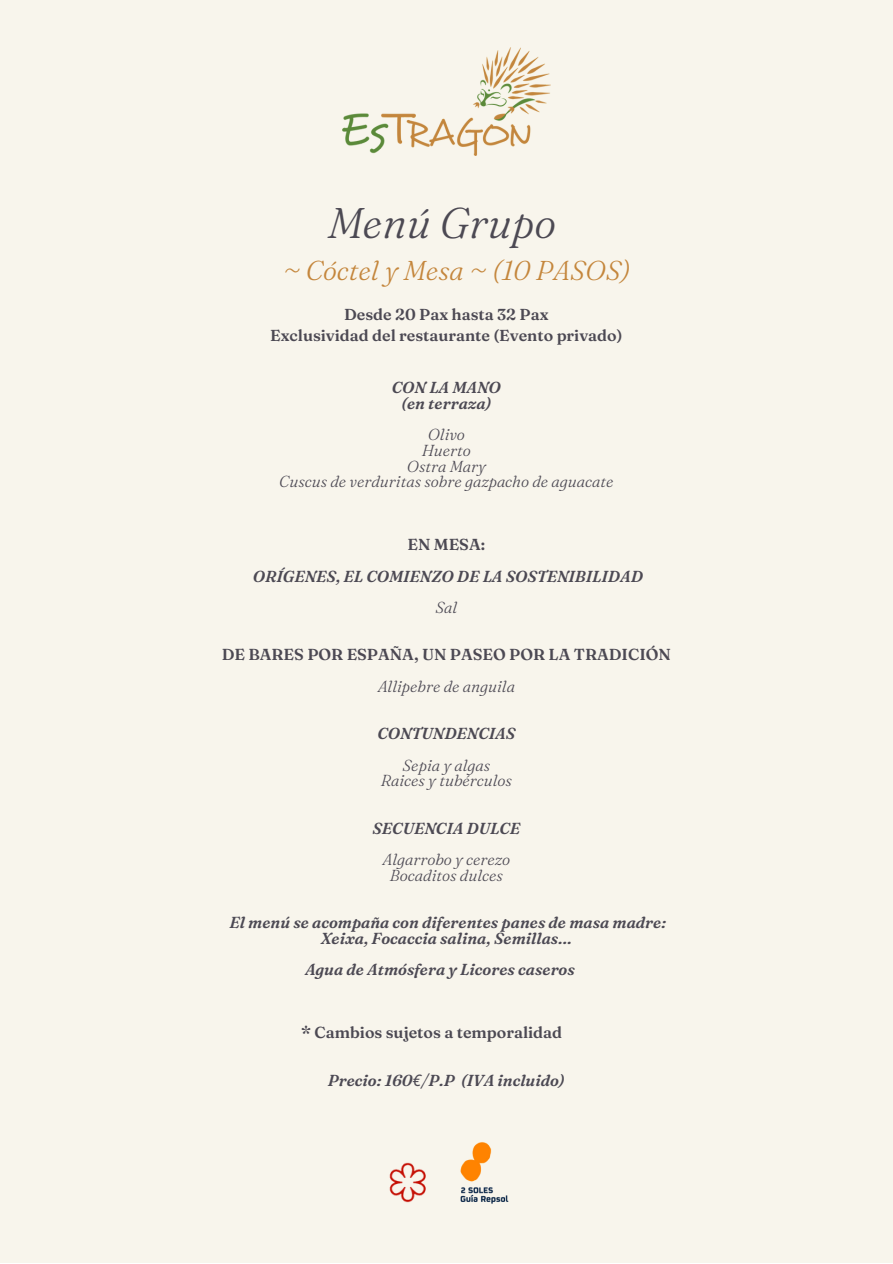
<style>
.page{position:relative;width:893px;height:1264px;background:#fff}
.page>*{position:absolute;margin:0;border:0;box-sizing:border-box;transform-origin:0 0}
.t1{font:italic 300 42.75px "Fraunces 9 pt";color:#4c4953}
.t2{font:italic 300 27.3px "Fraunces 9 pt";color:#c4863c}
.t3{font:italic 600 15.9px/15.8px "Fraunces 9 pt";color:#4c4953;text-align:center}
.t4{font:italic 300 15.9px/15.8px "Fraunces 9 pt";color:#4c4953;text-align:center}
.t5{font:600 15.9px/21.3px "Fraunces 9 pt";color:#4c4953;text-align:center}
.s1{font-family:"Noto Sans";font-weight:400}
</style>
<div class="page">
<div style="left:0;top:0;width:892px;height:1262px;background:#f8f5ec"></div>
<img style="left:342px;top:47px;width:208px;height:108px">
<img style="left:389px;top:1162px;width:37px;height:41px">
<img style="left:460px;top:1142px;width:48px;height:62px">
<h1 class="t1" style="left:328px;top:196px;width:230px">Menú Grupo</h1>
<h2 class="t2" style="left:283px;top:254px;width:349px">~ Cóctel y Mesa ~ (10 PASOS)</h2>
<p class="t5" style="left:270px;top:303px;width:354px">Desde 20 Pax hasta 32 Pax<br>Exclusividad del restaurante (Evento privado)</p>
<p class="t3" style="left:392px;top:379px;width:110px">CON LA MANO (en terraza)</p>
<p class="t4" style="left:279px;top:426px;width:336px">Olivo<br>Huerto<br>Ostra Mary<br>Cuscus de verduritas sobre gazpacho de aguacate</p>
<p class="t5" style="left:407px;top:534px;width:79px">EN MESA:</p>
<p class="t3" style="left:253px;top:568px;width:391px">ORÍGENES, EL COMIENZO DE LA SOSTENIBILIDAD</p>
<p class="t4" style="left:435px;top:599px;width:23px">Sal</p>
<p class="t5" style="left:222px;top:644px;width:451px">DE BARES POR ESPAÑA, UN PASEO POR LA TRADICIÓN</p>
<p class="t4" style="left:377px;top:678px;width:139px">Allipebre de anguila</p>
<p class="t3" style="left:377px;top:725px;width:139px">CONTUNDENCIAS</p>
<p class="t4" style="left:381px;top:757px;width:133px">Sepia y algas<br>Raices y tubérculos</p>
<p class="t3" style="left:372px;top:820px;width:149px">SECUENCIA DULCE</p>
<p class="t4" style="left:382px;top:851px;width:129px">Algarrobo y cerezo<br>Bocaditos dulces</p>
<p class="t3" style="left:229px;top:914px;width:438px">El menú se acompaña con diferentes panes de masa madre:<br>Xeixa, Focaccia salina, Semillas…</p>
<p class="t3" style="left:305px;top:961px;width:271px">Agua de Atmósfera y Licores caseros</p>
<p class="t5" style="left:301px;top:1021px;width:262px">* Cambios sujetos a temporalidad</p>
<p class="t3" style="left:328px;top:1071px;width:238px">Precio: 160<span class="s1">€</span>/P.P (IVA incluido)</p>
</div>
